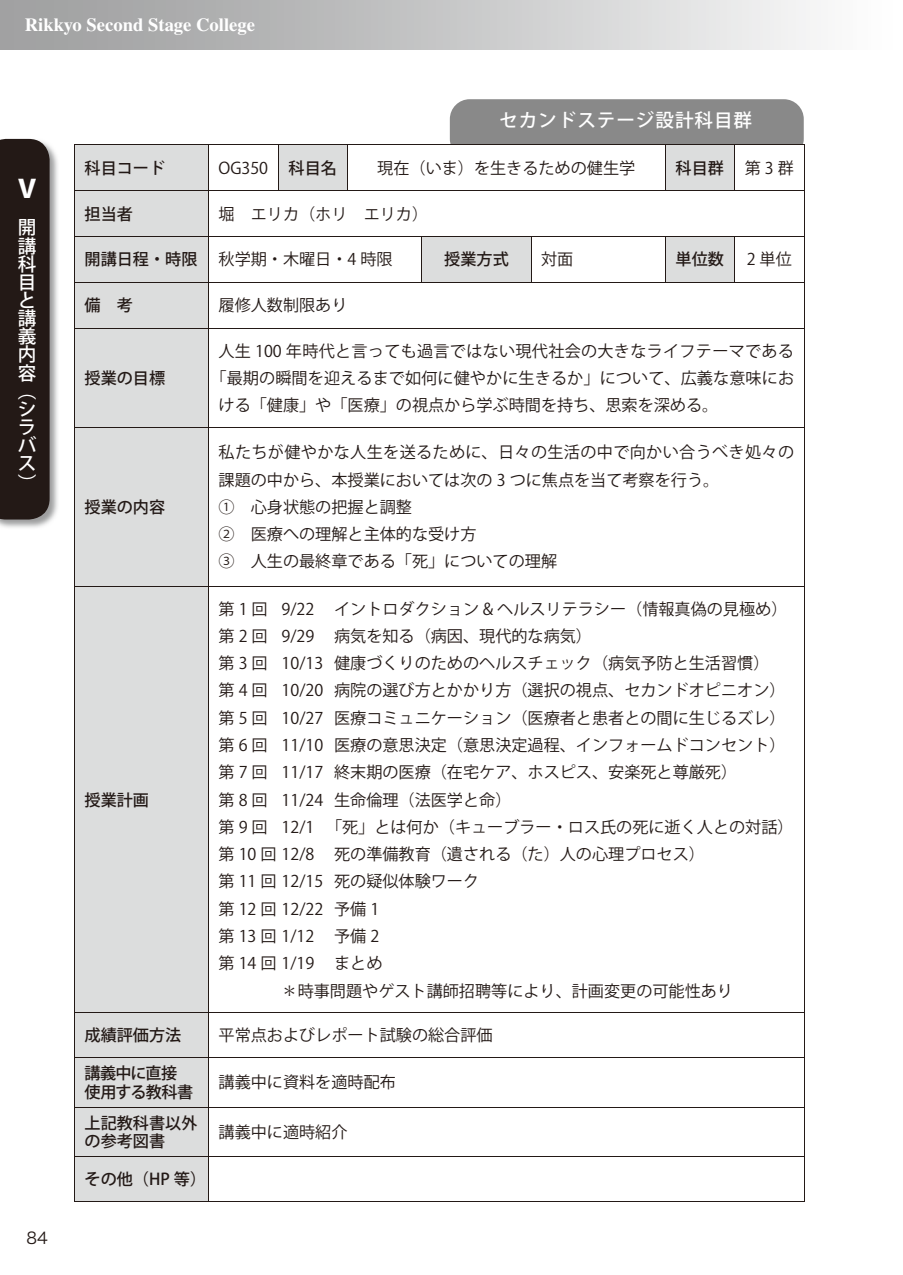
<style>
.page{position:relative;width:903px;height:1275px;background:#fff}
.page>*{position:absolute;margin:0;border:0;box-sizing:border-box;transform-origin:0 0}
.t1{font:24.85px "Koz Go Pro Heavy 90 pv RKSJ V";color:#fff}
.t2{font:18.55px/18.2px "Koz Go Pro Medium 90 pv RKSJ V";letter-spacing:.05em;color:#fff}
.t3{font:700 18.55px "Times";color:#fff}
.t4{font:16.1px/27.3px "Koz Go Pro Regular 90 pv RKSJ H";color:#231916}
.t5{font:16.1px/18.6px "Koz Go Pro Medium 90 pv RKSJ V";color:#231916}
.t6{font:16.1px/18.6px "Koz Go Pro Medium 90 pv RKSJ V";letter-spacing:-.05em;color:#231916}
.t7{font:16.1px "Hira Kaku Pro W3 90 pv RKSJ H";color:#231916}
</style>
<div class="page">
<img style="left:0;top:146px;width:58px;height:382px">
<div style="left:0;top:139px;width:50px;height:381px;background:#231916"></div>
<div style="left:450px;top:99px;width:354px;height:60px;background:#898989;border-radius:20px"></div>
<div style="left:75px;top:145px;width:133px;height:1056px;background:#dcdddd"></div>
<svg style="left:666px;top:145px;width:137px;height:137px"></svg>
<svg style="left:279px;top:145px;width:252px;height:137px"></svg>
<div style="left:347px;top:145px;width:318px;height:45px;background:#fff"></div>
<hr style="left:74px;top:144px;width:135px;height:1px;background:#231916">
<hr style="left:74px;top:145px;width:1px;height:45px;background:#231916">
<hr style="left:208px;top:145px;width:1px;height:45px;background:#231916">
<hr style="left:665px;top:144px;width:139px;height:1px;background:#231916">
<hr style="left:734px;top:145px;width:1px;height:45px;background:#231916">
<hr style="left:804px;top:145px;width:1px;height:45px;background:#231916">
<hr style="left:74px;top:190px;width:135px;height:1px;background:#231916">
<hr style="left:74px;top:191px;width:1px;height:45px;background:#231916">
<hr style="left:208px;top:191px;width:1px;height:45px;background:#231916">
<hr style="left:665px;top:190px;width:139px;height:1px;background:#231916">
<hr style="left:804px;top:191px;width:1px;height:45px;background:#231916">
<hr style="left:74px;top:236px;width:135px;height:1px;background:#231916">
<hr style="left:74px;top:237px;width:1px;height:45px;background:#231916">
<hr style="left:209px;top:236px;width:69px;height:1px;background:#231916">
<hr style="left:208px;top:237px;width:1px;height:45px;background:#231916">
<hr style="left:278px;top:236px;width:253px;height:1px;background:#231916">
<hr style="left:422px;top:237px;width:1px;height:45px;background:#231916">
<hr style="left:531px;top:236px;width:134px;height:1px;background:#231916">
<hr style="left:531px;top:237px;width:1px;height:45px;background:#231916">
<hr style="left:665px;top:236px;width:69px;height:1px;background:#231916">
<hr style="left:665px;top:237px;width:1px;height:45px;background:#231916">
<hr style="left:734px;top:236px;width:70px;height:1px;background:#231916">
<hr style="left:734px;top:237px;width:1px;height:45px;background:#231916">
<hr style="left:804px;top:237px;width:1px;height:45px;background:#231916">
<hr style="left:74px;top:282px;width:135px;height:1px;background:#231916">
<hr style="left:74px;top:283px;width:1px;height:45px;background:#231916">
<hr style="left:208px;top:283px;width:1px;height:45px;background:#231916">
<hr style="left:74px;top:328px;width:135px;height:1px;background:#231916">
<hr style="left:74px;top:328px;width:1px;height:99px;background:#231916">
<hr style="left:208px;top:328px;width:1px;height:99px;background:#231916">
<hr style="left:804px;top:328px;width:1px;height:99px;background:#231916">
<hr style="left:74px;top:427px;width:135px;height:1px;background:#231916">
<hr style="left:74px;top:428px;width:1px;height:158px;background:#231916">
<hr style="left:209px;top:427px;width:69px;height:1px;background:#231916">
<hr style="left:208px;top:428px;width:1px;height:158px;background:#231916">
<hr style="left:278px;top:427px;width:526px;height:1px;background:#231916">
<hr style="left:804px;top:428px;width:1px;height:158px;background:#231916">
<hr style="left:74px;top:586px;width:135px;height:1px;background:#231916">
<hr style="left:74px;top:586px;width:1px;height:426px;background:#231916">
<hr style="left:209px;top:586px;width:69px;height:1px;background:#231916">
<hr style="left:208px;top:586px;width:1px;height:426px;background:#231916">
<hr style="left:278px;top:586px;width:526px;height:1px;background:#231916">
<hr style="left:804px;top:586px;width:1px;height:426px;background:#231916">
<hr style="left:74px;top:1012px;width:135px;height:1px;background:#231916">
<hr style="left:74px;top:1013px;width:1px;height:44px;background:#231916">
<hr style="left:209px;top:1012px;width:69px;height:1px;background:#231916">
<hr style="left:208px;top:1013px;width:1px;height:44px;background:#231916">
<hr style="left:278px;top:1012px;width:526px;height:1px;background:#231916">
<hr style="left:804px;top:1013px;width:1px;height:44px;background:#231916">
<hr style="left:74px;top:1057px;width:135px;height:1px;background:#231916">
<hr style="left:74px;top:1058px;width:1px;height:49px;background:#231916">
<hr style="left:209px;top:1057px;width:69px;height:1px;background:#231916">
<hr style="left:208px;top:1058px;width:1px;height:49px;background:#231916">
<hr style="left:278px;top:1057px;width:526px;height:1px;background:#231916">
<hr style="left:804px;top:1058px;width:1px;height:49px;background:#231916">
<hr style="left:74px;top:1107px;width:1px;height:49px;background:#231916">
<hr style="left:208px;top:1107px;width:1px;height:49px;background:#231916">
<hr style="left:804px;top:1107px;width:1px;height:49px;background:#231916">
<hr style="left:74px;top:1156px;width:135px;height:1px;background:#231916">
<hr style="left:74px;top:1157px;width:1px;height:44px;background:#231916">
<hr style="left:209px;top:1156px;width:69px;height:1px;background:#231916">
<hr style="left:208px;top:1157px;width:1px;height:44px;background:#231916">
<hr style="left:278px;top:1156px;width:526px;height:1px;background:#231916">
<hr style="left:804px;top:1157px;width:1px;height:44px;background:#231916">
<hr style="left:74px;top:1201px;width:730px;height:1px;background:#231916">
<hr style="left:209px;top:144px;width:138px;height:1px;background:#231916">
<hr style="left:278px;top:145px;width:1px;height:45px;background:#231916">
<hr style="left:347px;top:144px;width:75px;height:1px;background:#231916">
<hr style="left:347px;top:145px;width:1px;height:45px;background:#231916">
<hr style="left:422px;top:144px;width:243px;height:1px;background:#231916">
<hr style="left:665px;top:145px;width:1px;height:45px;background:#231916">
<hr style="left:209px;top:190px;width:456px;height:1px;background:#231916">
<hr style="left:209px;top:282px;width:595px;height:1px;background:#231916">
<hr style="left:804px;top:283px;width:1px;height:45px;background:#231916">
<hr style="left:209px;top:328px;width:595px;height:1px;background:#231916">
<hr style="left:74px;top:1107px;width:730px;height:1px;background:#231916">
<div style="left:0;top:0;width:903px;height:50px;background:linear-gradient(to right,#98999a,#fcfcfc)"></div>
<p class="t3" style="left:25px;top:19px;width:232px">Rikkyo Second Stage College</p>
<p class="t2" style="left:499px;top:113px;width:254px">セカンドステージ設計科目群</p>
<h1 class="t1" style="left:15px;top:179px;width:23px">Ⅴ</h1>
<p class="t2" style="left:18px;top:221px;width:20px">開講科目と講義内容（シラバス）</p>
<p class="t7" style="left:27px;top:1232px;width:23px">84</p>
<p class="t5" style="left:85px;top:161px;width:82px">科目コード</p>
<p class="t4" style="left:219px;top:156px;width:51px">OG350</p>
<p class="t5" style="left:289px;top:161px;width:50px">科目名</p>
<p class="t4" style="left:377px;top:156px;width:259px">現在（いま）を生きるための健生学</p>
<p class="t5" style="left:676px;top:161px;width:50px">科目群</p>
<p class="t4" style="left:745px;top:156px;width:51px">第3群</p>
<p class="t5" style="left:85px;top:206px;width:50px">担当者</p>
<p class="t4" style="left:219px;top:202px;width:211px">堀　エリカ（ホリ　エリカ）</p>
<p class="t5" style="left:85px;top:252px;width:114px">開講日程・時限</p>
<p class="t4" style="left:219px;top:248px;width:176px">秋学期・木曜日・4 時限</p>
<p class="t5" style="left:444px;top:252px;width:66px">授業方式</p>
<p class="t4" style="left:541px;top:248px;width:34px">対面</p>
<p class="t5" style="left:676px;top:252px;width:50px">単位数</p>
<p class="t4" style="left:747px;top:248px;width:47px">2 単位</p>
<p class="t5" style="left:85px;top:298px;width:50px">備　考</p>
<p class="t4" style="left:219px;top:294px;width:130px">履修人数制限あり</p>
<p class="t5" style="left:85px;top:371px;width:82px">授業の目標</p>
<p class="t5" style="left:85px;top:500px;width:82px">授業の内容</p>
<p class="t5" style="left:85px;top:792px;width:66px">授業計画</p>
<p class="t4" style="left:219px;top:339px;width:577px">人生 100 年時代と言っても過言ではない現代社会の大きなライフテーマである</p>
<p class="t4" style="left:210px;top:366px;width:585px">「最期の瞬間を迎えるまで如何に健やかに生きるか」について、広義な意味にお</p>
<p class="t4" style="left:219px;top:394px;width:501px">ける「健康」や「医療」の視点から学ぶ時間を持ち、思索を深める。</p>
<p class="t4" style="left:219px;top:441px;width:577px">私たちが健やかな人生を送るために、日々の生活の中で向かい合うべき処々の課題の中から、本授業においては次の 3 つに焦点を当て考察を行う。<br>①　心身状態の把握と調整<br>②　医療への理解と主体的な受け方<br>③　人生の最終章である「死」についての理解</p>
<p class="t4" style="left:219px;top:597px;width:570px">第 1 回 9/22 イントロダクション &amp; ヘルスリテラシー（情報真偽の見極め）</p>
<p class="t4" style="left:219px;top:624px;width:375px">第 2 回 9/29 病気を知る（病因、現代的な病気）</p>
<p class="t4" style="left:219px;top:652px;width:552px">第 3 回 10/13 健康づくりのためのヘルスチェック（病気予防と生活習慣）</p>
<p class="t4" style="left:219px;top:679px;width:568px">第 4 回 10/20 病院の選び方とかかり方（選択の視点、セカンドオピニオン）</p>
<p class="t4" style="left:219px;top:706px;width:568px">第 5 回 10/27 医療コミュニケーション（医療者と患者との間に生じるズレ）</p>
<p class="t4" style="left:219px;top:733px;width:568px">第 6 回 11/10 医療の意思決定（意思決定過程、インフォームドコンセント）</p>
<p class="t4" style="left:219px;top:761px;width:520px">第 7 回 11/17 終末期の医療（在宅ケア、ホスピス、安楽死と尊厳死）</p>
<p class="t4" style="left:219px;top:788px;width:294px">第 8 回 11/24 生命倫理（法医学と命）</p>
<p class="t4" style="left:219px;top:815px;width:576px">第 9 回 12/1 「死」とは何か（キューブラー・ロス氏の死に逝く人との対話）</p>
<p class="t4" style="left:219px;top:842px;width:488px">第 10 回 12/8 死の準備教育（遺される（た）人の心理プロセス）</p>
<p class="t4" style="left:219px;top:870px;width:262px">第 11 回 12/15 死の疑似体験ワーク</p>
<p class="t4" style="left:219px;top:897px;width:162px">第 12 回 12/22 予備 1</p>
<p class="t4" style="left:219px;top:924px;width:162px">第 13 回 1/12 予備 2</p>
<p class="t4" style="left:219px;top:952px;width:165px">第 14 回 1/19 まとめ</p>
<p class="t4" style="left:282px;top:979px;width:453px">＊時事問題やゲスト講師招聘等により、計画変更の可能性あり</p>
<p class="t5" style="left:85px;top:1028px;width:98px">成績評価方法</p>
<p class="t4" style="left:219px;top:1024px;width:276px">平常点およびレポート試験の総合評価</p>
<p class="t6" style="left:84px;top:1066px;width:110px">講義中に直接使用する教科書</p>
<p class="t4" style="left:219px;top:1071px;width:179px">講義中に資料を適時配布</p>
<p class="t5" style="left:85px;top:1115px;width:114px">上記教科書以外の参考図書</p>
<p class="t4" style="left:219px;top:1120px;width:130px">講義中に適時紹介</p>
<p class="t5" style="left:85px;top:1172px;width:123px">その他（HP 等）</p>
</div>
